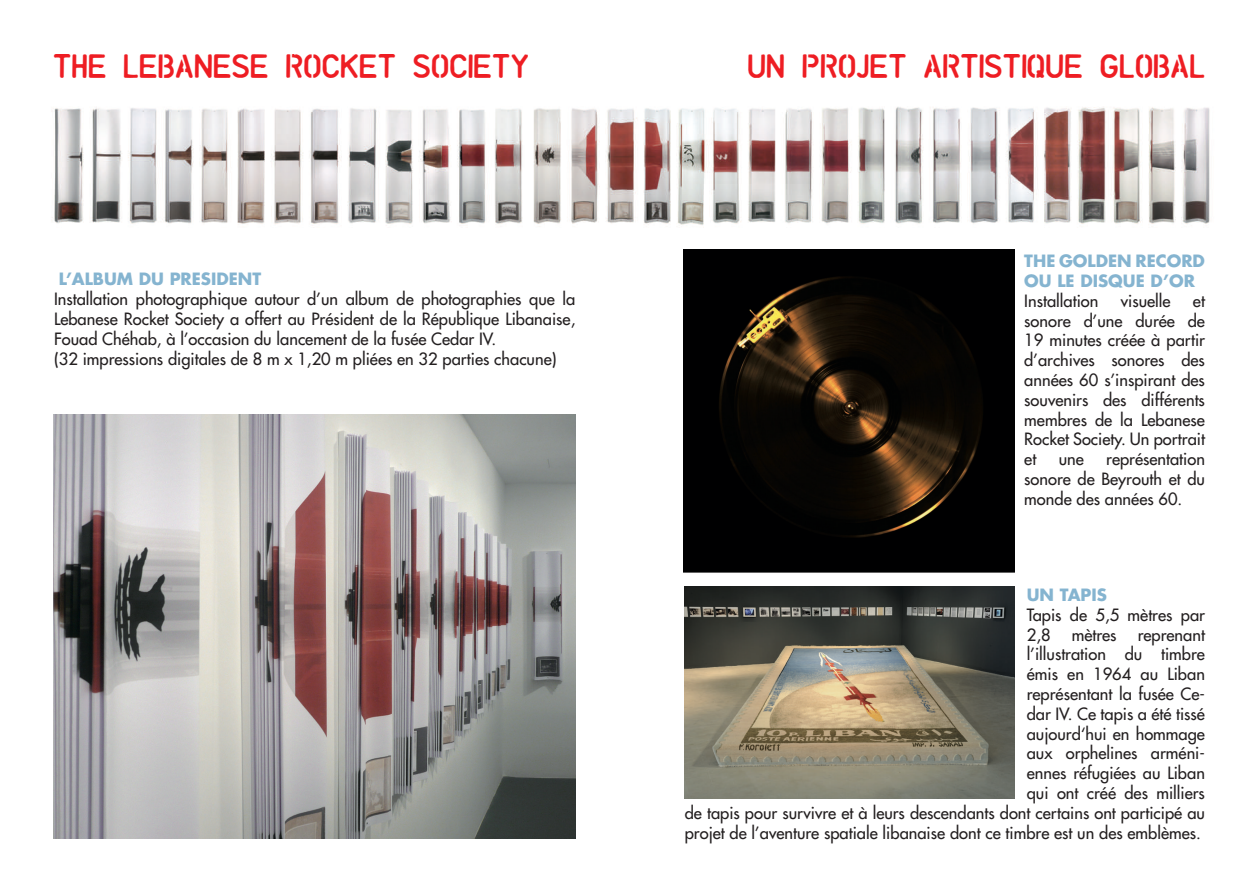
<style>
.page{position:relative;width:1259px;height:893px;background:#fff}
.page>*{position:absolute;margin:0;border:0;box-sizing:border-box;transform-origin:0 0}
.t1{font:30px "UNCONFORMROUND";letter-spacing:.05em;color:#ee1d23}
.t2{font:16.5px/19.8px "Futura";color:#231f20}
.t3{font:700 16.5px/19.8px "Futura";color:#85b4d0}
</style>
<div class="page">
<img style="left:54px;top:415px;width:521px;height:424px">
<img style="left:683px;top:250px;width:331px;height:323px">
<img style="left:51px;top:107px;width:1159px;height:118px">
<img style="left:685px;top:587px;width:329px;height:211px">
<h1 class="t1" style="left:54px;top:54px;width:476px">THE LEBANESE ROCKET SOCIETY</h1>
<h1 class="t1" style="left:748px;top:54px;width:458px">UN PROJET ARTISTIQUE GLOBAL</h1>
<p class="t3" style="left:59px;top:269px;width:204px">L’ALBUM DU PRESIDENT</p>
<p class="t2" style="left:54px;top:289px;width:523px">Installation photographique autour d’un album de photographies que la Lebanese Rocket Society a offert au Président de la République Libanaise, Fouad Chéhab, à l’occasion du lancement de la fusée Cedar IV.<br>(32 impressions digitales de 8 m x 1,20 m pliées en 32 parties chacune)</p>
<p class="t3" style="left:1024px;top:251px;width:182px">THE GOLDEN RECORD<br>OU LE DISQUE D’OR</p>
<p class="t2" style="left:1024px;top:291px;width:76px">Installation</p>
<p class="t2" style="left:1120px;top:291px;width:51px">visuelle</p>
<p class="t2" style="left:1024px;top:291px;width:182px;text-align:justify;text-indent:169px">et sonore d’une durée de 19 minutes créée à partir d’archives sonores des années 60 s’inspirant des souvenirs des différents membres de la Lebanese Rocket Society. Un portrait et</p>
<p class="t2" style="left:1024px;top:449px;width:182px;text-align:justify;text-indent:82px">représentation sonore de Beyrouth et du monde des années 60.</p>
<p class="t2" style="left:1058px;top:449px;width:27px">une</p>
<p class="t3" style="left:1026px;top:585px;width:82px">UN TAPIS</p>
<p class="t2" style="left:1026px;top:605px;width:180px">Tapis de 5,5 mètres par<br>2,8</p>
<p class="t2" style="left:1071px;top:625px;width:46px">mètres</p>
<p class="t2" style="left:685px;top:625px;width:522px;text-align:right">reprenant<br>l’illustration du timbre<br>émis en 1964 au Liban<br>représentant la fusée Ce-<br>dar IV. Ce tapis a été tissé<br>aujourd‘hui en hommage<br>aux orphelines arméni-<br>ennes réfugiées au Liban<br>qui ont créé des milliers<br>de tapis pour survivre et à leurs descendants dont certains ont participé au projet de l’aventure spatiale libanaise dont ce timbre est un des emblèmes.</p>
</div>
